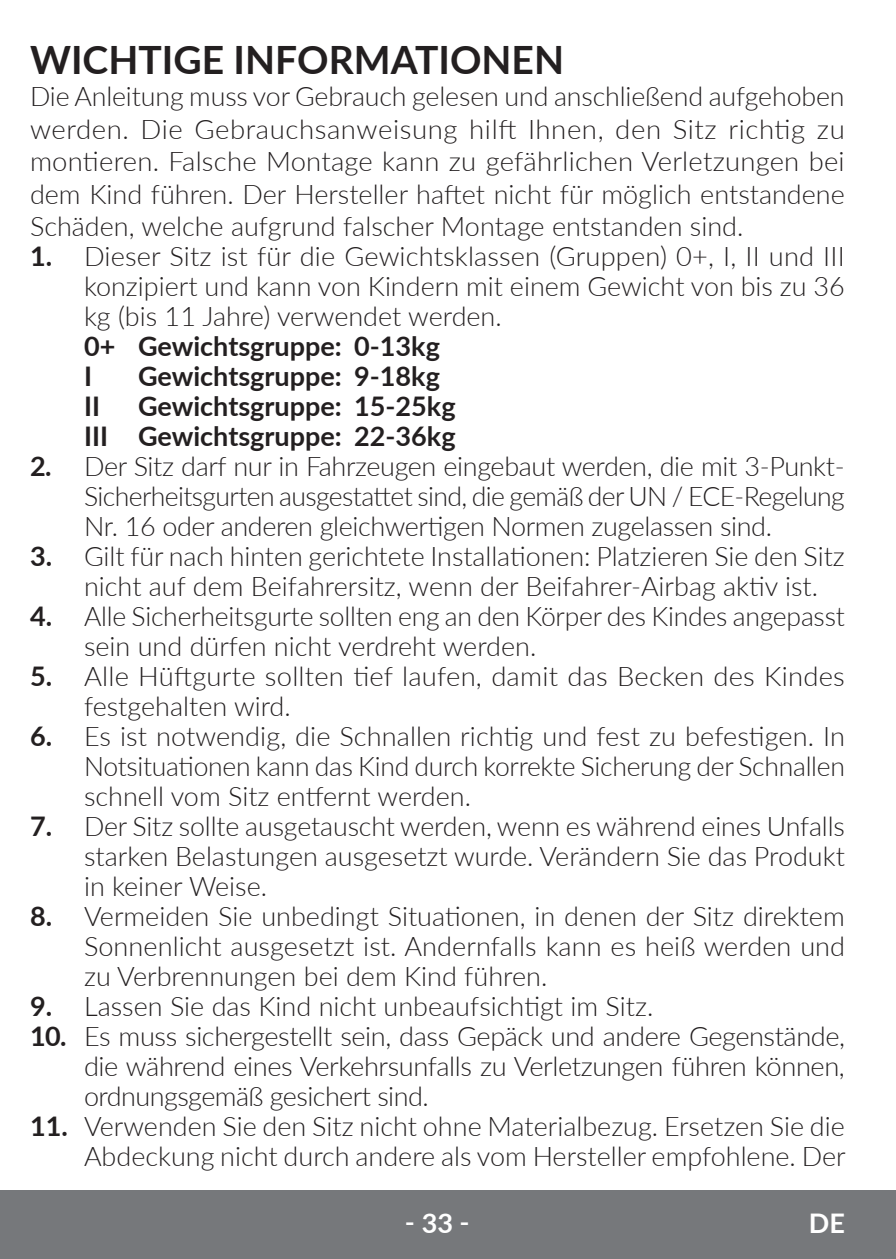
<style>
.page{position:relative;width:896px;height:1259px;background:#fff}
.page>*{position:absolute;margin:0;border:0;box-sizing:border-box;transform-origin:0 0}
.t1{font:700 39px "Lato";color:#231f20}
.t2{font:300 27px/30px "Lato";color:#231f20;text-align:justify}
.t3{font:700 27px/30px "Lato";color:#231f20}
.t4{font:700 27px "Lato";color:#fff}
.s1{font-weight:700}
</style>
<div class="page">
<div style="left:0;top:1190px;width:895px;height:69px;background:#76787b"></div>
<h1 class="t1" style="left:30px;top:31px;width:535px">WICHTIGE INFORMATIONEN</h1>
<p class="t2" style="left:30px;top:79px;width:816px;line-height:32.4px">Die Anleitung muss vor Gebrauch gelesen und anschließend aufgehoben werden. Die Gebrauchsanweisung hilft Ihnen, den Sitz richtig zu montieren. Falsche Montage kann zu gefährlichen Verletzungen bei dem Kind führen. Der Hersteller haftet nicht für möglich entstandene Schäden, welche aufgrund falscher Montage entstanden sind.</p>
<p class="t2" style="left:84px;top:240px;width:762px;text-indent:-54px"><span class="s1">1.</span> Dieser Sitz ist für die Gewichtsklassen (Gruppen) 0+, I, II und III konzipiert und kann von Kindern mit einem Gewicht von bis zu 36 kg (bis 11 Jahre) verwendet werden.</p>
<p class="t3" style="left:84px;top:330px;width:357px">0+ Gewichtsgruppe: 0-13kg<br>I</p>
<p class="t3" style="left:138px;top:360px;width:303px">Gewichtsgruppe: 9-18kg</p>
<p class="t3" style="left:84px;top:390px;width:373px;text-align:right">Gewichtsgruppe: 15-25kg<br>III Gewichtsgruppe: 22-36kg</p>
<p class="t2" style="left:84px;top:450px;width:762px;text-indent:-54px"><span class="s1">2.</span> Der Sitz darf nur in Fahrzeugen eingebaut werden, die mit 3-Punkt-Sicherheitsgurten ausgestattet sind, die gemäß der UN / ECE-Regelung Nr. 16 oder anderen gleichwertigen Normen zugelassen sind.</p>
<p class="t2" style="left:84px;top:540px;width:762px;text-indent:-54px"><span class="s1">3.</span> Gilt für nach hinten gerichtete Installationen: Platzieren Sie den Sitz nicht auf dem Beifahrersitz, wenn der Beifahrer-Airbag aktiv ist.</p>
<p class="t2" style="left:84px;top:600px;width:762px;text-indent:-54px"><span class="s1">4.</span> Alle Sicherheitsgurte sollten eng an den Körper des Kindes angepasst sein und dürfen nicht verdreht werden.</p>
<p class="t2" style="left:84px;top:660px;width:762px;text-indent:-54px"><span class="s1">5.</span> Alle Hüftgurte sollten tief laufen, damit das Becken des Kindes festgehalten wird.</p>
<p class="t2" style="left:84px;top:720px;width:762px;text-indent:-54px"><span class="s1">6.</span> Es ist notwendig, die Schnallen richtig und fest zu befestigen. In Notsituationen kann das Kind durch korrekte Sicherung der Schnallen schnell vom Sitz entfernt werden.</p>
<p class="t2" style="left:84px;top:810px;width:762px;text-indent:-54px"><span class="s1">7.</span> Der Sitz sollte ausgetauscht werden, wenn es während eines Unfalls starken Belastungen ausgesetzt wurde. Verändern Sie das Produkt in keiner Weise.</p>
<p class="t2" style="left:84px;top:900px;width:762px;text-indent:-54px"><span class="s1">8.</span> Vermeiden Sie unbedingt Situationen, in denen der Sitz direktem Sonnenlicht ausgesetzt ist. Andernfalls kann es heiß werden und zu Verbrennungen bei dem Kind führen.</p>
<p class="t2" style="left:30px;top:990px;width:624px"><span class="s1">9.</span> Lassen Sie das Kind nicht unbeaufsichtigt im Sitz.</p>
<p class="t2" style="left:84px;top:1020px;width:762px;text-indent:-54px"><span class="s1">10.</span> Es muss sichergestellt sein, dass Gepäck und andere Gegenstände, die während eines Verkehrsunfalls zu Verletzungen führen können, ordnungsgemäß gesichert sind.</p>
<p class="t2" style="left:30px;top:1110px;width:817px;text-align:right"><span class="s1">11.</span> Verwenden Sie den Sitz nicht ohne Materialbezug. Ersetzen Sie die<br>Abdeckung nicht durch andere als vom Hersteller empfohlene. Der</p>
<p class="t3" style="left:84px;top:390px;width:17px">II</p>
<p class="t4" style="left:405px;top:1203px;width:66px">‑ 33 ‑</p>
<p class="t4" style="left:808px;top:1203px;width:38px">DE</p>
</div>
